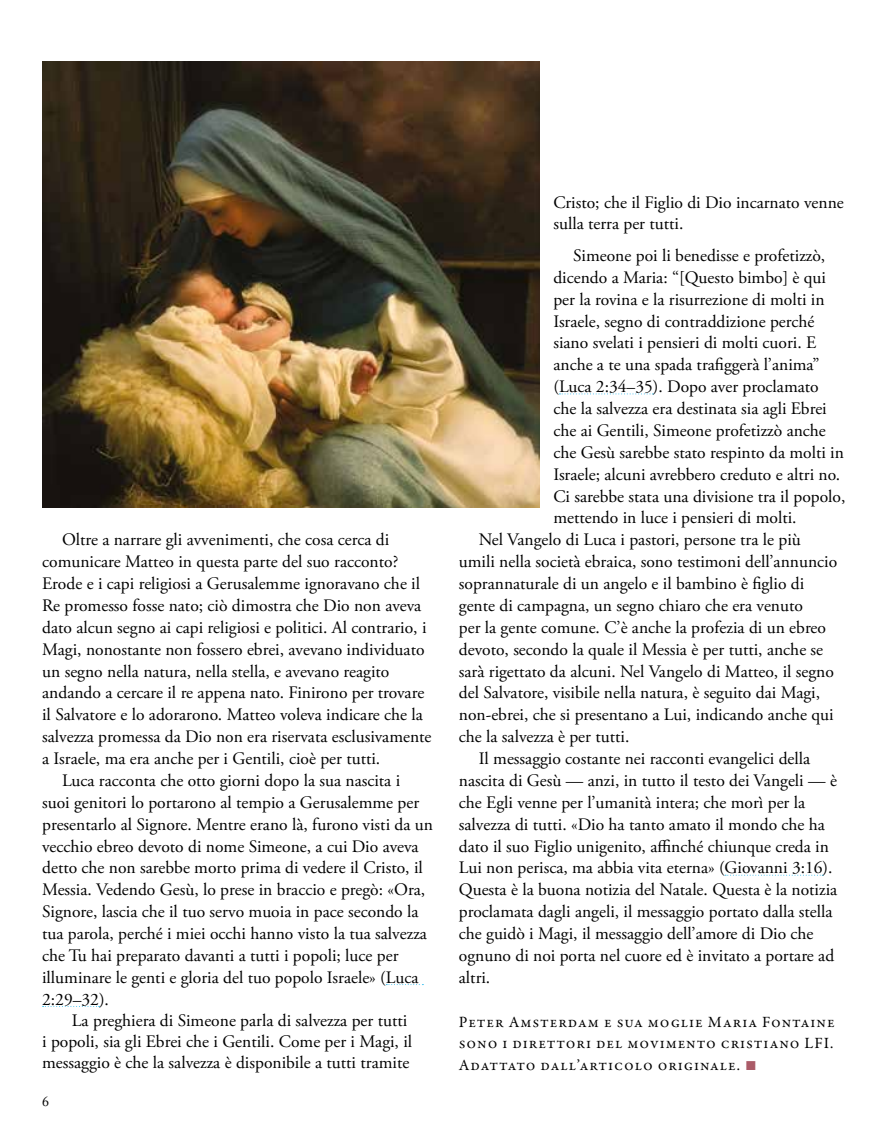
<style>
.page{position:relative;width:893px;height:1141px;background:#fff}
.page>*{position:absolute;margin:0;border:0;box-sizing:border-box;transform-origin:0 0}
.t1{font:17.5px/21px "Adobe Garamond Pro";color:#000}
.t2{font:15.75px/21.9px "Garamond Premr Pro";letter-spacing:.06em;color:#000;text-align:justify}
.t3{font:14px "Adobe Caslon Pro";color:#000}
.s1{font-family:"Arial";font-size:19.25px;color:#ab5b68}
</style>
<div class="page">
<img style="left:42px;top:62px;width:498px;height:445px">
<svg style="left:559px;top:393px;width:94px;height:1px"></svg>
<svg style="left:725px;top:875px;width:98px;height:1px"></svg>
<svg style="left:386px;top:984px;width:37px;height:1px"></svg>
<svg style="left:43px;top:1006px;width:57px;height:1px"></svg>
<p class="t1" style="left:62px;top:530px;width:329px">Oltre a narrare gli avvenimenti, che cosa cerca di</p>
<p class="t1" style="left:42px;top:552px;width:358px">comunicare Matteo in questa parte del suo racconto?</p>
<p class="t1" style="left:42px;top:574px;width:379px">Erode e i capi religiosi a Gerusalemme ignoravano che il</p>
<p class="t1" style="left:42px;top:595px;width:381px">Re promesso fosse nato; ciò dimostra che Dio non aveva</p>
<p class="t1" style="left:42px;top:617px;width:386px">dato alcun segno ai capi religiosi e politici. Al contrario, i</p>
<p class="t1" style="left:42px;top:639px;width:384px">Magi, nonostante non fossero ebrei, avevano individuato</p>
<p class="t1" style="left:42px;top:661px;width:349px">un segno nella natura, nella stella, e avevano reagito</p>
<p class="t1" style="left:42px;top:683px;width:384px">andando a cercare il re appena nato. Finirono per trovare</p>
<p class="t1" style="left:42px;top:705px;width:382px">il Salvatore e lo adorarono. Matteo voleva indicare che la</p>
<p class="t1" style="left:42px;top:727px;width:391px">salvezza promessa da Dio non era riservata esclusivamente</p>
<p class="t1" style="left:42px;top:749px;width:340px">a Israele, ma era anche per i Gentili, cioè per tutti.</p>
<p class="t1" style="left:62px;top:770px;width:340px">Luca racconta che otto giorni dopo la sua nascita i</p>
<p class="t1" style="left:42px;top:792px;width:378px">suoi genitori lo portarono al tempio a Gerusalemme per</p>
<p class="t1" style="left:42px;top:814px;width:392px">presentarlo al Signore. Mentre erano là, furono visti da un</p>
<p class="t1" style="left:42px;top:836px;width:378px">vecchio ebreo devoto di nome Simeone, a cui Dio aveva</p>
<p class="t1" style="left:42px;top:858px;width:382px">detto che non sarebbe morto prima di vedere il Cristo, il</p>
<p class="t1" style="left:42px;top:880px;width:385px">Messia. Vedendo Gesù, lo prese in braccio e pregò: «Ora,</p>
<p class="t1" style="left:42px;top:902px;width:378px">Signore, lascia che il tuo servo muoia in pace secondo la</p>
<p class="t1" style="left:42px;top:924px;width:386px">tua parola, perché i miei occhi hanno visto la tua salvezza</p>
<p class="t1" style="left:42px;top:945px;width:358px">che Tu hai preparato davanti a tutti i popoli; luce per</p>
<p class="t1" style="left:42px;top:967px;width:378px">illuminare le genti e gloria del tuo popolo Israele» (Luca</p>
<p class="t1" style="left:42px;top:989px;width:68px">2:29–32).</p>
<p class="t1" style="left:72px;top:1010px;width:337px">La preghiera di Simeone parla di salvezza per tutti</p>
<p class="t1" style="left:42px;top:1031px;width:372px">i popoli, sia gli Ebrei che i Gentili. Come per i Magi, il</p>
<p class="t1" style="left:42px;top:1052px;width:369px">messaggio è che la salvezza è disponibile a tutti tramite</p>
<p class="t3" style="left:42px;top:1093px;width:8px">6</p>
<p class="t1" style="left:553px;top:193px;width:292px">Cristo; che il Figlio di Dio incarnato venne sulla terra per tutti.</p>
<p class="t1" style="left:573px;top:245px;width:254px">Simeone poi li benedisse e profetizzò,</p>
<p class="t1" style="left:553px;top:267px;width:274px">dicendo a Maria: “[Questo bimbo] è qui</p>
<p class="t1" style="left:553px;top:289px;width:273px">per la rovina e la risurrezione di molti in</p>
<p class="t1" style="left:553px;top:311px;width:263px">Israele, segno di contraddizione perché</p>
<p class="t1" style="left:553px;top:333px;width:264px">siano svelati i pensieri di molti cuori. E</p>
<p class="t1" style="left:553px;top:355px;width:268px">anche a te una spada trafiggerà l’anima”</p>
<p class="t1" style="left:553px;top:377px;width:267px">(Luca 2:34–35). Dopo aver proclamato</p>
<p class="t1" style="left:553px;top:399px;width:275px">che la salvezza era destinata sia agli Ebrei</p>
<p class="t1" style="left:553px;top:420px;width:274px">che ai Gentili, Simeone profetizzò anche</p>
<p class="t1" style="left:553px;top:442px;width:292px">che Gesù sarebbe stato respinto da molti in</p>
<p class="t1" style="left:553px;top:464px;width:288px">Israele; alcuni avrebbero creduto e altri no.</p>
<p class="t1" style="left:553px;top:486px;width:294px">Ci sarebbe stata una divisione tra il popolo,</p>
<p class="t1" style="left:553px;top:508px;width:245px">mettendo in luce i pensieri di molti.</p>
<p class="t1" style="left:479px;top:530px;width:324px">Nel Vangelo di Luca i pastori, persone tra le più</p>
<p class="t1" style="left:459px;top:552px;width:380px">umili nella società ebraica, sono testimoni dell’annuncio</p>
<p class="t1" style="left:459px;top:574px;width:347px">soprannaturale di un angelo e il bambino è figlio di</p>
<p class="t1" style="left:459px;top:595px;width:346px">gente di campagna, un segno chiaro che era venuto</p>
<p class="t1" style="left:459px;top:617px;width:369px">per la gente comune. C’è anche la profezia di un ebreo</p>
<p class="t1" style="left:459px;top:639px;width:366px">devoto, secondo la quale il Messia è per tutti, anche se</p>
<p class="t1" style="left:459px;top:661px;width:377px">sarà rigettato da alcuni. Nel Vangelo di Matteo, il segno</p>
<p class="t1" style="left:459px;top:683px;width:363px">del Salvatore, visibile nella natura, è seguito dai Magi,</p>
<p class="t1" style="left:459px;top:705px;width:376px">non-ebrei, che si presentano a Lui, indicando anche qui</p>
<p class="t1" style="left:459px;top:727px;width:172px">che la salvezza è per tutti.</p>
<p class="t1" style="left:479px;top:749px;width:333px">Il messaggio costante nei racconti evangelici della</p>
<p class="t1" style="left:459px;top:770px;width:380px">nascita di Gesù — anzi, in tutto il testo dei Vangeli — è</p>
<p class="t1" style="left:459px;top:792px;width:348px">che Egli venne per l’umanità intera; che morì per la</p>
<p class="t1" style="left:459px;top:814px;width:368px">salvezza di tutti. «Dio ha tanto amato il mondo che ha</p>
<p class="t1" style="left:459px;top:836px;width:372px">dato il suo Figlio unigenito, affinché chiunque creda in</p>
<p class="t1" style="left:459px;top:858px;width:375px">Lui non perisca, ma abbia vita eterna» (Giovanni 3:16).</p>
<p class="t1" style="left:459px;top:880px;width:380px">Questa è la buona notizia del Natale. Questa è la notizia</p>
<p class="t1" style="left:459px;top:902px;width:375px">proclamata dagli angeli, il messaggio portato dalla stella</p>
<p class="t1" style="left:459px;top:924px;width:356px">che guidò i Magi, il messaggio dell’amore di Dio che</p>
<p class="t1" style="left:459px;top:945px;width:377px">ognuno di noi porta nel cuore ed è invitato a portare ad</p>
<p class="t1" style="left:459px;top:967px;width:33px">altri.</p>
<p class="t2" style="left:459px;top:1011px;width:377px">Peter Amsterdam e sua moglie Maria Fontaine sono i direttori del movimento cristiano LFI.<br>Adattato dall’articolo originale. <span class="s1">■</span></p>
</div>
